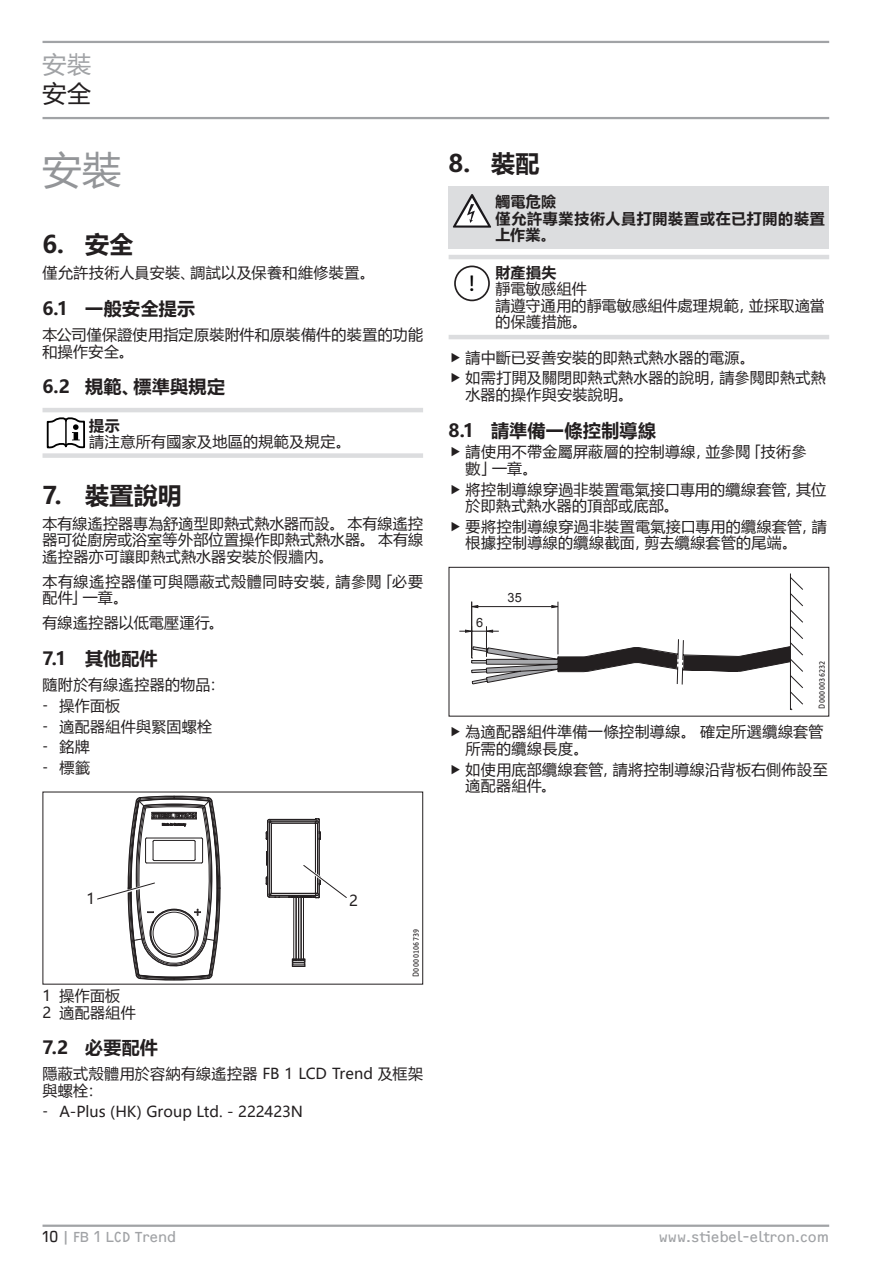
<style>
.page{position:relative;width:893px;height:1263px;background:#fff}
.page>*{position:absolute;margin:0;border:0;box-sizing:border-box;transform-origin:0 0}
.t1{font:39px "Microsoft Ya Hei UI";color:#939598}
.t2{font:700 24px "Microsoft Ya Hei UI";letter-spacing:.015em;color:#231f20}
.t3{font:24px "Microsoft Ya Hei UI";color:#a1a3a6}
.t4{font:24px "Microsoft Ya Hei UI";color:#231f20}
.t5{font:23.25px "STE Info Text";color:#000}
.t6{font:700 18px "Microsoft Ya Hei UI";letter-spacing:.02em;color:#231f20}
.t7{font:15px/16.5px "Microsoft Ya Hei UI";letter-spacing:.02em;color:#231f20}
.t8{font:15px "F2 FOCR Bczyk Com";color:#a1a3a6}
.t9{font:700 15px/16.5px "Microsoft Ya Hei UI";letter-spacing:.045em;color:#231f20}
.t10{font:15px/16.5px "Microsoft Ya Hei UI";letter-spacing:.045em;color:#231f20}
.t11{font:15px "Microsoft Ya Hei UI";color:#231f20}
.t12{font:12.75px "Arial";color:#231f20}
.t13{font:9px "STE Info Text";letter-spacing:.035em;color:#231f20}
.s1{font-family:"STE Info Text"}
.s2{color:#231f20}
</style>
<div class="page">
<hr style="left:43px;top:41px;width:786px;height:2px;background:#a1a3a6">
<hr style="left:43px;top:117px;width:786px;height:2px;background:#a1a3a6">
<hr style="left:43px;top:1224px;width:786px;height:3px;background:#a1a3a6">
<hr style="left:43px;top:408px;width:380px;height:4px;background:#dcdddf">
<div style="left:43px;top:453px;width:380px;height:5px;background:#dcdddf"></div>
<svg style="left:47px;top:417px;width:38px;height:31px"></svg>
<hr style="left:65px;top:420px;width:2px;height:25px;background:#000">
<hr style="left:303px;top:897px;width:1px;height:62px;background:#231f20">
<hr style="left:301px;top:897px;width:1px;height:62px;background:#231f20">
<hr style="left:298px;top:897px;width:1px;height:62px;background:#231f20">
<hr style="left:296px;top:897px;width:1px;height:62px;background:#231f20">
<hr style="left:293px;top:897px;width:1px;height:62px;background:#231f20">
<svg style="left:292px;top:959px;width:14px;height:8px"></svg>
<div style="left:302px;top:864px;width:46px;height:35px;background:#fff"></div>
<svg style="left:266px;top:818px;width:81px;height:80px"></svg>
<svg style="left:97px;top:796px;width:124px;height:184px"></svg>
<div style="left:449px;top:187px;width:380px;height:62px;background:#dcdddf"></div>
<svg style="left:453px;top:194px;width:38px;height:34px"></svg>
<hr style="left:449px;top:255px;width:380px;height:4px;background:#dcdddf">
<hr style="left:449px;top:335px;width:380px;height:4px;background:#dcdddf">
<div style="left:454px;top:266px;width:36px;height:35px;border:2px solid #231f20;border-radius:50%"></div>
<svg style="left:471px;top:573px;width:332px;height:138px"></svg>
<hr style="left:471px;top:602px;width:1px;height:56px;background:#231f20">
<hr style="left:558px;top:602px;width:1px;height:52px;background:#231f20">
<svg style="left:459px;top:605px;width:218px;height:79px"></svg>
<div style="left:449px;top:567px;width:380px;height:149px;border:1px solid #231f20"></div>
<h2 class="t3" style="left:43px;top:48px;width:50px">安裝</h2>
<h2 class="t4" style="left:43px;top:77px;width:50px">安全</h2>
<h1 class="t1" style="left:43px;top:144px;width:80px">安裝</h1>
<h2 class="t2" style="left:43px;top:228px;width:93px">6. 安全</h2>
<p class="t7" style="left:43px;top:264px;width:334px">僅允許技術人員安裝、調試以及保養和維修裝置。</p>
<p class="t6" style="left:43px;top:296px;width:154px">6.1 一般安全提示</p>
<p class="t7" style="left:43px;top:326px;width:382px">本公司僅保證使用指定原裝附件和原裝備件的裝置的功能和操作安全。</p>
<p class="t6" style="left:43px;top:374px;width:184px">6.2 規範、標準與規定</p>
<p class="t9" style="left:89px;top:416px;width:32px">提示</p>
<p class="t7" style="left:89px;top:433px;width:263px">請注意所有國家及地區的規範及規定。</p>
<h2 class="t2" style="left:43px;top:478px;width:141px">7. 裝置說明</h2>
<p class="t7" style="left:43px;top:515px;width:382px;text-align:justify">本有線遙控器專為舒適型即熱式熱水器而設。本有線遙控器可從廚房或浴室等外部位置操作即熱式熱水器。本有線遙控器亦可讓即熱式熱水器安裝於假牆內。</p>
<p class="t10" style="left:43px;top:573px;width:382px">本有線遙控器僅可與隱蔽式殼體同時安裝，請參閱「必要配件」一章。</p>
<p class="t7" style="left:43px;top:614px;width:183px">有線遙控器以低電壓運行。</p>
<p class="t6" style="left:43px;top:646px;width:116px">7.1 其他配件</p>
<p class="t7" style="left:43px;top:676px;width:183px">隨附於有線遙控器的物品：</p>
<p class="t7" style="left:43px;top:697px;width:79px"><span class="s1">-</span> 操作面板</p>
<p class="t7" style="left:43px;top:717px;width:171px"><span class="s1">-</span> 適配器組件與緊固螺栓</p>
<p class="t7" style="left:43px;top:738px;width:49px"><span class="s1">-</span> 銘牌</p>
<p class="t7" style="left:43px;top:759px;width:49px"><span class="s1">-</span> 標籤</p>
<h2 class="t2" style="left:449px;top:147px;width:92px">8. 裝配</h2>
<p class="t9" style="left:495px;top:193px;width:331px">觸電危險<br>僅允許專業技術人員打開裝置或在已打開的裝置上作業。</p>
<h3 class="t5" style="left:468px;top:270px;width:8px">!</h3>
<p class="t9" style="left:495px;top:263px;width:63px">財產損失</p>
<p class="t7" style="left:495px;top:280px;width:331px">靜電敏感組件<br>請遵守通用的靜電敏感組件處理規範，並採取適當的保護措施。</p>
<p class="t7" style="left:466px;top:346px;width:362px;line-height:20.7px">請中斷已妥善安裝的即熱式熱水器的電源。<br>如需打開及關閉即熱式熱水器的說明，請參閱即熱式熱</p>
<p class="t7" style="left:466px;top:386px;width:169px">水器的操作與安裝說明。</p>
<p class="t6" style="left:449px;top:418px;width:209px">8.1 請準備一條控制導線</p>
<p class="t7" style="left:466px;top:443px;width:342px">請使用不帶金屬屏蔽層的控制導線，並參閱「技術參數」一章。</p>
<p class="t7" style="left:466px;top:480px;width:362px">將控制導線穿過非裝置電氣接口專用的纜線套管，其位於即熱式熱水器的頂部或底部。</p>
<p class="t7" style="left:466px;top:518px;width:363px">要將控制導線穿過非裝置電氣接口專用的纜線套管，請根據控制導線的纜線截面，剪去纜線套管的尾端。</p>
<p class="t12" style="left:476px;top:614px;width:9px">6</p>
<p class="t12" style="left:508px;top:589px;width:16px">35</p>
<p class="t13" style="left:817px;top:709px;width:50px;rotate:-90deg">D0000036232</p>
<p class="t7" style="left:466px;top:723px;width:359px">為適配器組件準備一條控制導線。確定所選纜線套管所需的纜線長度。</p>
<p class="t7" style="left:466px;top:760px;width:364px">如使用底部纜線套管，請將控制導線沿背板右側佈設至適配器組件。</p>
<p class="t7" style="left:87px;top:890px;width:10px">1</p>
<p class="t7" style="left:349px;top:892px;width:10px">2</p>
<p class="t13" style="left:411px;top:977px;width:49px;rotate:-90deg">D0000106739</p>
<p class="t7" style="left:43px;top:987px;width:95px">1 操作面板<br>2 適配器組件</p>
<p class="t6" style="left:43px;top:1035px;width:117px">7.2 必要配件</p>
<p class="t7" style="left:43px;top:1065px;width:382px">隱蔽式殼體用於容納有線遙控器 FB 1 LCD Trend 及框架與螺栓：</p>
<p class="t11" style="left:43px;top:1101px;width:262px"><span class="s1">-</span> A-Plus (HK) Group Ltd. - 222423N</p>
<p class="t8" style="left:43px;top:1228px;width:135px"><span class="s2">10</span>|FB 1 LCD Trend</p>
<p class="t8" style="left:659px;top:1228px;width:172px">www.stiebel-eltron.com</p>
</div>
